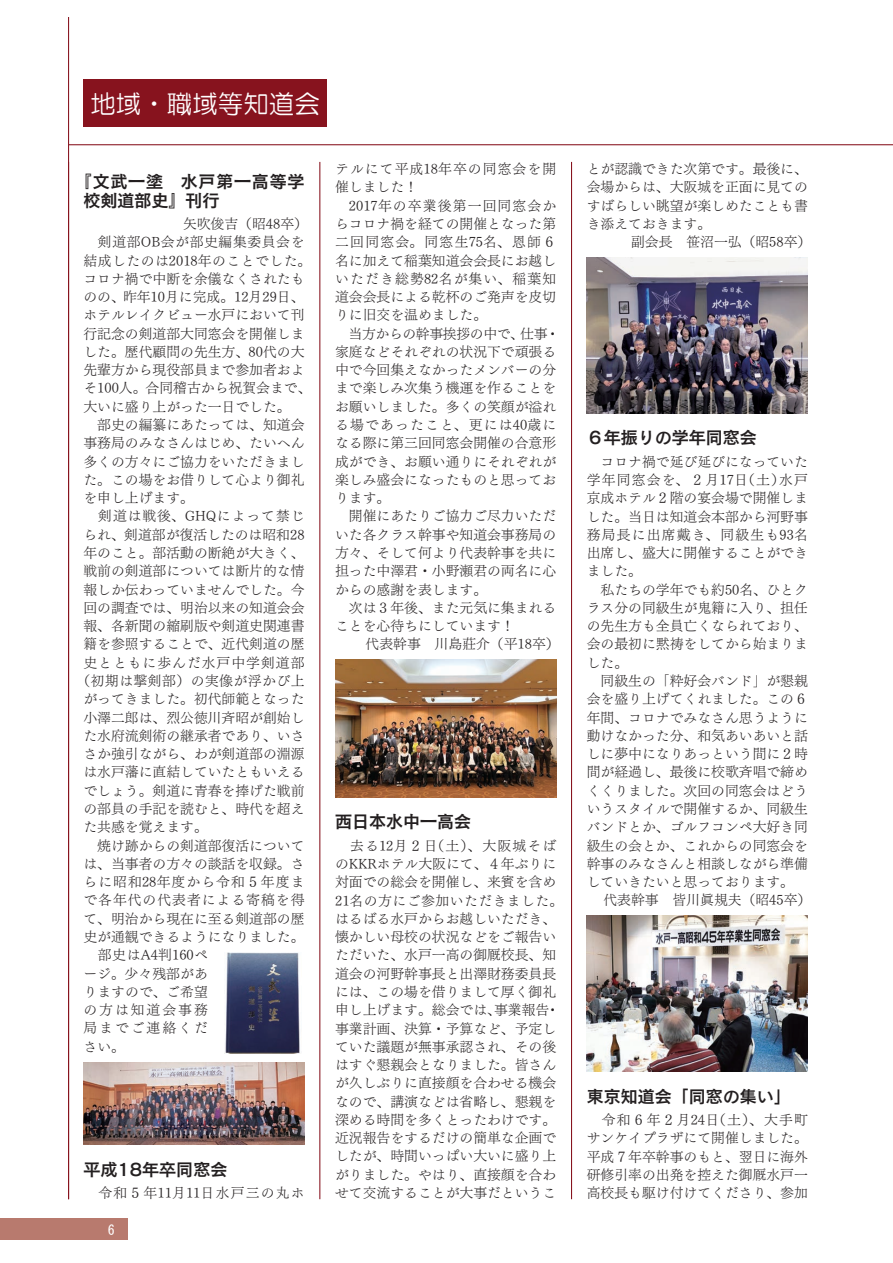
<style>
.page{position:relative;width:893px;height:1263px;background:#fff}
.page>*{position:absolute;margin:0;border:0;box-sizing:border-box;transform-origin:0 0}
.t1{font:25.5px "HG Maru Gothic MPRO";color:#fff}
.t2{font:16.95px "New Cezanne Pro DB";color:#231f20}
.t3{font:16.95px/18.3px "New Cezanne Pro DB";letter-spacing:.045em;color:#231f20}
.t4{font:13.8px/18.3px "Tsuku Min Pr 6 N L";color:#231f20}
.t5{font:13.8px "Tsuku Min Pr 6 N L";letter-spacing:.07em;color:#231f20}
.t6{font:13.8px "Tsuku Min Pr 6 N L";letter-spacing:.035em;color:#231f20}
.t7{font:13.8px "Tsuku Min Pr 6 N L";letter-spacing:.085em;color:#231f20}
.t8{font:13.8px "Tsuku Min Pr 6 N L";letter-spacing:.045em;color:#231f20}
.t9{font:13.8px "Tsuku Min Pr 6 N L";letter-spacing:.08em;color:#231f20}
.t10{font:13.8px "Tsuku Min Pr 6 N L";letter-spacing:.145em;color:#231f20}
.t11{font:13.8px "MS Gothic";color:#fff}
</style>
<div class="page">
<hr style="left:68px;top:17px;width:1px;height:1182px;background:#87131e">
<div style="left:83px;top:80px;width:244px;height:47px;background:#87131e"></div>
<hr style="left:69px;top:144px;width:824px;height:1px;background:#87131e">
<hr style="left:319px;top:162px;width:1px;height:1037px;background:#87131e">
<hr style="left:571px;top:162px;width:1px;height:1037px;background:#87131e">
<img style="left:335px;top:660px;width:221px;height:137px">
<img style="left:83px;top:1062px;width:222px;height:83px">
<img style="left:225px;top:952px;width:75px;height:101px">
<img style="left:587px;top:916px;width:221px;height:156px">
<img style="left:587px;top:258px;width:221px;height:155px">
<div style="left:0;top:1218px;width:128px;height:21px;background:#b87a6e"></div>
<h1 class="t1" style="left:90px;top:91px;width:231px">地域・職域等知道会</h1>
<p class="t3" style="left:83px;top:171px;width:223px;text-indent:-9px">『文武一塗　水戸第一高等学校剣道部史』刊行</p>
<p class="t4" style="left:183px;top:213px;width:127px">矢吹俊吉（昭48卒）</p>
<p class="t8" style="left:83px;top:230px;width:223px">　剣道部OB会が部史編集委員会を</p>
<p class="t6" style="left:83px;top:248px;width:229px">結成したのは2018年のことでした。</p>
<p class="t4" style="left:83px;top:268px;width:223px">コロナ禍で中断を余儀なくされたも</p>
<p class="t4" style="left:83px;top:286px;width:223px">のの、昨年10月に完成。12月29日、</p>
<p class="t4" style="left:83px;top:304px;width:223px">ホテルレイクビュー水戸において刊</p>
<p class="t4" style="left:83px;top:323px;width:223px">行記念の剣道部大同窓会を開催しま</p>
<p class="t4" style="left:83px;top:341px;width:223px">した。歴代顧問の先生方、80代の大</p>
<p class="t4" style="left:83px;top:359px;width:223px">先輩方から現役部員まで参加者およ</p>
<p class="t4" style="left:83px;top:378px;width:230px">そ100人。合同稽古から祝賀会まで、</p>
<p class="t4" style="left:83px;top:396px;width:209px">大いに盛り上がった一日でした。</p>
<p class="t4" style="left:83px;top:414px;width:223px">　部史の編纂にあたっては、知道会</p>
<p class="t4" style="left:83px;top:432px;width:223px">事務局のみなさんはじめ、たいへん</p>
<p class="t4" style="left:83px;top:451px;width:223px">多くの方々にご協力をいただきまし</p>
<p class="t4" style="left:83px;top:469px;width:223px">た。この場をお借りして心より御礼</p>
<p class="t4" style="left:83px;top:487px;width:112px">を申し上げます。</p>
<p class="t5" style="left:83px;top:504px;width:223px">　剣道は戦後、GHQによって禁じ</p>
<p class="t4" style="left:83px;top:524px;width:223px">られ、剣道部が復活したのは昭和28</p>
<p class="t4" style="left:83px;top:542px;width:223px">年のこと。部活動の断絶が大きく、</p>
<p class="t4" style="left:83px;top:560px;width:223px">戦前の剣道部については断片的な情</p>
<p class="t4" style="left:83px;top:579px;width:223px">報しか伝わっていませんでした。今</p>
<p class="t4" style="left:83px;top:597px;width:223px">回の調査では、明治以来の知道会会</p>
<p class="t4" style="left:83px;top:615px;width:223px">報、各新聞の縮刷版や剣道史関連書</p>
<p class="t4" style="left:83px;top:633px;width:223px">籍を参照することで、近代剣道の歴</p>
<p class="t5" style="left:83px;top:650px;width:223px">史とともに歩んだ水戸中学剣道部</p>
<p class="t6" style="left:77px;top:668px;width:229px">（初期は撃剣部）の実像が浮かび上</p>
<p class="t4" style="left:83px;top:688px;width:223px">がってきました。初代師範となった</p>
<p class="t4" style="left:83px;top:707px;width:223px">小澤二郎は、烈公徳川斉昭が創始し</p>
<p class="t4" style="left:83px;top:725px;width:223px">た水府流剣術の継承者であり、いさ</p>
<p class="t4" style="left:83px;top:743px;width:223px">さか強引ながら、わが剣道部の淵源</p>
<p class="t4" style="left:83px;top:761px;width:223px">は水戸藩に直結していたともいえる</p>
<p class="t4" style="left:83px;top:780px;width:223px">でしょう。剣道に青春を捧げた戦前</p>
<p class="t4" style="left:83px;top:798px;width:223px">の部員の手記を読むと、時代を超え</p>
<p class="t4" style="left:83px;top:816px;width:126px">た共感を覚えます。</p>
<p class="t4" style="left:83px;top:835px;width:223px">　焼け跡からの剣道部復活について</p>
<p class="t4" style="left:83px;top:853px;width:223px">は、当事者の方々の談話を収録。さ</p>
<p class="t9" style="left:83px;top:870px;width:223px">らに昭和28年度から令和５年度ま</p>
<p class="t5" style="left:83px;top:888px;width:223px">で各年代の代表者による寄稿を得</p>
<p class="t4" style="left:83px;top:908px;width:223px">て、明治から現在に至る剣道部の歴</p>
<p class="t4" style="left:83px;top:926px;width:223px">史が通観できるようになりました。</p>
<p class="t4" style="left:83px;top:944px;width:126px">　部史はA4判160ペ</p>
<p class="t4" style="left:83px;top:963px;width:126px">ージ。少々残部があ</p>
<p class="t4" style="left:83px;top:981px;width:126px">りますので、ご希望</p>
<p class="t10" style="left:83px;top:997px;width:126px">の方は知道会事務</p>
<p class="t10" style="left:83px;top:1016px;width:126px">局までご連絡くだ</p>
<p class="t4" style="left:83px;top:1036px;width:43px">さい。</p>
<p class="t2" style="left:83px;top:1154px;width:145px">平成18年卒同窓会</p>
<p class="t7" style="left:83px;top:1180px;width:223px">　令和５年11月11日水戸三の丸ホ</p>
<p class="t11" style="left:108px;top:1223px;width:8px">6</p>
<p class="t4" style="left:335px;top:158px;width:226px">テルにて平成18年卒の同窓会を開催しました！<br>　2017年の卒業後第一回同窓会からコロナ禍を経ての開催となった第二回同窓会。同窓生75名、恩師６名に加えて稲葉知道会会長にお越しいただき総勢82名が集い、稲葉知道会会長による乾杯のご発声を皮切りに旧交を温めました。<br>　当方からの幹事挨拶の中で、仕事・家庭などそれぞれの状況下で頑張る中で今回集えなかったメンバーの分まで楽しみ次集う機運を作ることをお願いしました。多くの笑顔が溢れる場であったこと、更には40歳になる際に第三回同窓会開催の合意形成ができ、お願い通りにそれぞれが楽しみ盛会になったものと思っております。<br>　開催にあたりご協力ご尽力いただいた各クラス幹事や知道会事務局の方々、そして何より代表幹事を共に担った中澤君・小野瀬君の両名に心からの感謝を表します。<br>　次は３年後、また元気に集まれることを心待ちにしています！</p>
<p class="t4" style="left:366px;top:633px;width:196px">代表幹事　川島莊介（平18卒）</p>
<p class="t2" style="left:335px;top:807px;width:138px">西日本水中一高会</p>
<p class="t4" style="left:335px;top:835px;width:230px">　去る12月２日（土）、大阪城そばのKKRホテル大阪にて、４年ぶりに対面での総会を開催し、来賓を含め<br>21名の方にご参加いただきました。はるばる水戸からお越しいただき、懐かしい母校の状況などをご報告いただいた、水戸一高の御厩校長、知道会の河野幹事長と出澤財務委員長には、この場を借りまして厚く御礼申し上げます。総会では、事業報告・事業計画、決算・予算など、予定していた議題が無事承認され、その後はすぐ懇親会となりました。皆さんが久しぶりに直接顔を合わせる機会なので、講演などは省略し、懇親を深める時間を多くとったわけです。近況報告をするだけの簡単な企画でしたが、時間いっぱい大いに盛り上がりました。やはり、直接顔を合わせて交流することが大事だというこ</p>
<p class="t4" style="left:587px;top:158px;width:223px;text-align:justify">とが認識できた次第です。最後に、会場からは、大阪城を正面に見てのすばらしい眺望が楽しめたことも書き添えておきます。</p>
<p class="t4" style="left:631px;top:231px;width:182px">副会長　笹沼一弘（昭58卒）</p>
<p class="t2" style="left:587px;top:423px;width:172px">６年振りの学年同窓会</p>
<p class="t4" style="left:587px;top:451px;width:223px">　コロナ禍で延び延びになっていた学年同窓会を、２月17日（土）水戸京成ホテル２階の宴会場で開催しました。当日は知道会本部から河野事務局長に出席戴き、同級生も93名出席し、盛大に開催することができました。<br>　私たちの学年でも約50名、ひとクラス分の同級生が鬼籍に入り、担任の先生方も全員亡くなられており、会の最初に黙祷をしてから始まりました。<br>　同級生の「粋好会バンド」が懇親会を盛り上げてくれました。この６年間、コロナでみなさん思うように動けなかった分、和気あいあいと話しに夢中になりあっという間に２時間が経過し、最後に校歌斉唱で締めくくりました。次回の同窓会はどういうスタイルで開催するか、同級生バンドとか、ゴルフコンペ大好き同級生の会とか、これからの同窓会を幹事のみなさんと相談しながら準備していきたいと思っております。</p>
<p class="t4" style="left:603px;top:889px;width:209px">代表幹事　皆川眞規夫（昭45卒）</p>
<p class="t2" style="left:587px;top:1081px;width:206px">東京知道会「同窓の集い」</p>
<p class="t4" style="left:587px;top:1109px;width:223px;text-align:justify">　令和６年２月24日（土）、大手町サンケイプラザにて開催しました。平成７年卒幹事のもと、翌日に海外研修引率の出発を控えた御厩水戸一高校長も駆け付けてくださり、参加</p>
</div>
